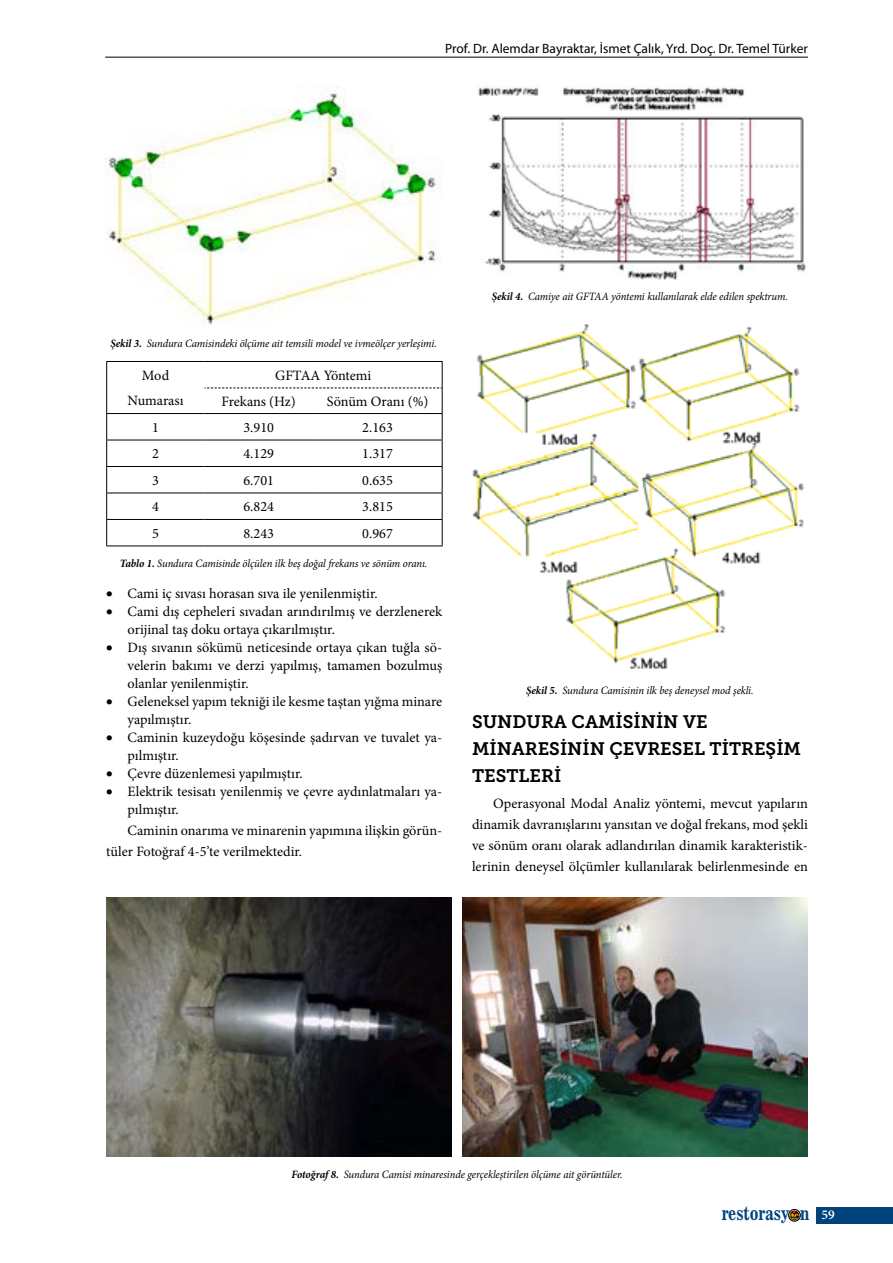
<style>
.page{position:relative;width:893px;height:1263px;background:#fff}
.page>*{position:absolute;margin:0;border:0;box-sizing:border-box;transform-origin:0 0}
.t1{font:18px/27px "Museo Slab 700";color:#000}
.t2{font:17.7px "News 701 BT Bold A";color:#00437c;scale:.8 1}
.t3{font:14.25px/18px "Minion Pro";color:#000}
.t4{font:13.5px "Myriad Pro";color:#000}
.t5{font:italic 11.25px "Minion Pro";letter-spacing:-.01em;color:#000;scale:.95 1}
.s1{font-weight:700}
.s2{font-family:"Minion Pro";font-weight:600;font-size:13.5px;color:#fff}
</style>
<div class="page">
<div style="left:788px;top:1209px;width:12px;height:12px;border:1px solid #000;border-radius:50%"></div>
<svg style="left:789px;top:1210px;width:11px;height:11px"></svg>
<div style="left:816px;top:1207px;width:77px;height:16px;background:#00437c"></div>
<hr style="left:105px;top:57px;width:703px;height:1px;background:#000">
<img style="left:105px;top:86px;width:336px;height:239px">
<img style="left:478px;top:87px;width:328px;height:192px">
<img style="left:472px;top:324px;width:332px;height:346px">
<img style="left:106px;top:898px;width:346px;height:259px">
<img style="left:462px;top:898px;width:346px;height:259px">
<hr style="left:106px;top:361px;width:98px;height:1px;background:#000">
<hr style="left:204px;top:361px;width:109px;height:1px;background:#000">
<hr style="left:313px;top:361px;width:130px;height:1px;background:#000">
<hr style="left:106px;top:413px;width:98px;height:1px;background:#000">
<hr style="left:106px;top:440px;width:98px;height:1px;background:#000">
<hr style="left:106px;top:466px;width:98px;height:1px;background:#000">
<hr style="left:106px;top:493px;width:98px;height:1px;background:#000">
<hr style="left:106px;top:519px;width:98px;height:1px;background:#000">
<svg style="left:106px;top:362px;width:1px;height:183px"></svg>
<svg style="left:204px;top:362px;width:239px;height:183px"></svg>
<hr style="left:106px;top:545px;width:98px;height:1px;background:#000">
<hr style="left:204px;top:545px;width:109px;height:1px;background:#000">
<hr style="left:313px;top:545px;width:130px;height:1px;background:#000">
<p class="t4" style="left:445px;top:41px;width:364px">Prof. Dr. Alemdar Bayraktar, İsmet Çalık, Yrd. Doç. Dr. Temel Türker</p>
<p class="t5" style="left:111px;top:336px;width:345px"><span class="s1">Şekil 3.</span> Sundura Camisindeki ölçüme ait temsili model ve ivmeölçer yerleşimi.</p>
<p class="t3" style="left:128px;top:363px;width:57px;line-height:25.2px;text-align:center">Mod<br>Numarası</p>
<p class="t3" style="left:222px;top:362px;width:151px;line-height:26px;text-indent:54px">GFTAA Yöntemi<br>Frekans (Hz)</p>
<p class="t3" style="left:327px;top:392px;width:103px">Sönüm Oranı (%)</p>
<p class="t3" style="left:152px;top:418px;width:8px">1</p>
<p class="t3" style="left:243px;top:418px;width:32px">3.910</p>
<p class="t3" style="left:362px;top:418px;width:32px">2.163</p>
<p class="t3" style="left:152px;top:445px;width:8px">2</p>
<p class="t3" style="left:243px;top:445px;width:32px">4.129</p>
<p class="t3" style="left:362px;top:445px;width:32px">1.317</p>
<p class="t3" style="left:152px;top:471px;width:8px">3</p>
<p class="t3" style="left:243px;top:471px;width:32px">6.701</p>
<p class="t3" style="left:362px;top:471px;width:32px">0.635</p>
<p class="t3" style="left:152px;top:498px;width:8px">4</p>
<p class="t3" style="left:243px;top:498px;width:32px">6.824</p>
<p class="t3" style="left:362px;top:498px;width:32px">3.815</p>
<p class="t3" style="left:152px;top:524px;width:8px">5</p>
<p class="t3" style="left:243px;top:524px;width:32px">8.243</p>
<p class="t3" style="left:362px;top:524px;width:32px">0.967</p>
<p class="t5" style="left:120px;top:556px;width:325px"><span class="s1">Tablo 1.</span> Sundura Camisinde ölçülen ilk beş doğal frekans ve sönüm oranı.</p>
<p class="t3" style="left:106px;top:585px;width:273px">• Cami iç sıvası horasan sıva ile yenilenmiştir.</p>
<p class="t3" style="left:128px;top:603px;width:316px;text-indent:-21px">• Cami dış cepheleri sıvadan arındırılmış ve derzlenerek orijinal taş doku ortaya çıkarılmıştır.</p>
<p class="t3" style="left:128px;top:639px;width:316px;text-align:justify;text-indent:-21px">• Dış sıvanın sökümü neticesinde ortaya çıkan tuğla sö&shy;velerin bakımı ve derzi yapılmış, tamamen bozulmuş olanlar yenilenmiştir.</p>
<p class="t3" style="left:128px;top:693px;width:316px;text-indent:-21px">• Geleneksel yapım tekniği ile kesme taştan yığma minare yapılmıştır.</p>
<p class="t3" style="left:128px;top:729px;width:316px;text-indent:-21px">• Caminin kuzeydoğu köşesinde şadırvan ve tuvalet ya&shy;pılmıştır.</p>
<p class="t3" style="left:106px;top:765px;width:198px">• Çevre düzenlemesi yapılmıştır.</p>
<p class="t3" style="left:128px;top:783px;width:316px;text-indent:-21px">• Elektrik tesisatı yenilenmiş ve çevre aydınlatmaları ya&shy;pılmıştır.</p>
<p class="t3" style="left:106px;top:820px;width:337px;line-height:21px;text-indent:21px">Caminin onarıma ve minarenin yapımına ilişkin görün&shy;tüler Fotoğraf 4-5’te verilmektedir.</p>
<p class="t5" style="left:492px;top:289px;width:313px"><span class="s1">Şekil 4.</span> Camiye ait GFTAA yöntemi kullanılarak elde edilen spektrum.</p>
<p class="t5" style="left:526px;top:682px;width:241px"><span class="s1">Şekil 5.</span> Sundura Camisinin ilk beş deneysel mod şekli.</p>
<p class="t1" style="left:472px;top:709px;width:331px">SUNDURA CAMİSİNİN VE<br>MİNARESİNİN ÇEVRESEL TİTREŞİM<br>TESTLERİ</p>
<p class="t3" style="left:472px;top:793px;width:337px;line-height:21px;text-align:justify;text-indent:21px">Operasyonal Modal Analiz yöntemi, mevcut yapıların dinamik davranışlarını yansıtan ve doğal frekans, mod şekli ve sönüm oranı olarak adlandırılan dinamik karakteristik&shy;lerinin deneysel ölçümler kullanılarak belirlenmesinde en</p>
<p class="t5" style="left:291px;top:1166px;width:350px"><span class="s1">Fotoğraf 8.</span> Sundura Camisi minaresinde gerçekleştirilen ölçüme ait görüntüler.</p>
<p class="t2" style="left:722px;top:1203px;width:143px">restorasy n <span class="s2">59</span></p>
</div>
